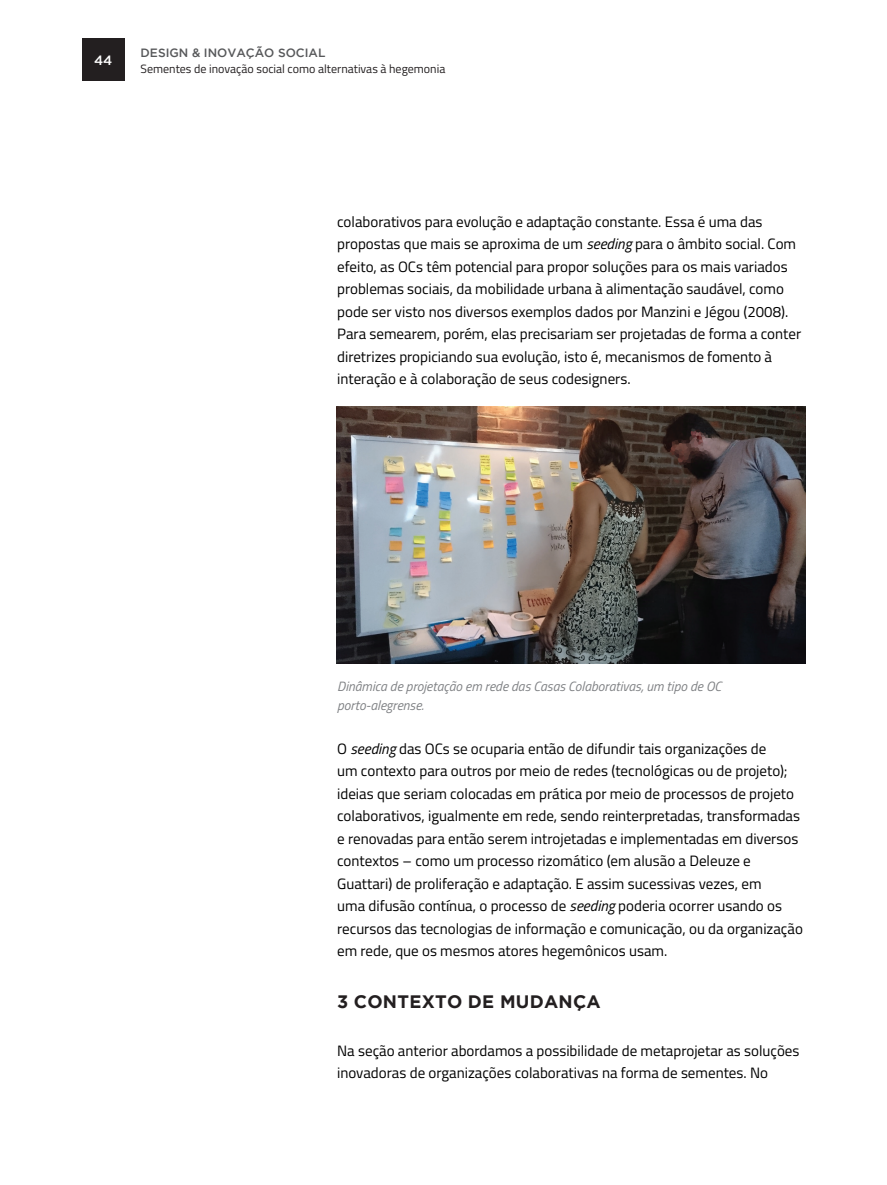
<style>
.page{position:relative;width:887px;height:1185px;background:#fff}
.page>*{position:absolute;margin:0;border:0;box-sizing:border-box;transform-origin:0 0}
.t1{font:700 18px "Gotham";color:#231f20}
.t2{font:15px/22.5px "Titillium Web";color:#000}
.t3{font:italic 13.5px/19.5px "Titillium Web";color:#808285}
.t4{font:500 13.5px "Gotham";color:#fff}
.t5{font:12px "Titillium Web";color:#231f20}
.t6{font:500 12px "Gotham";color:#57585a}
.s1{font-style:italic}
</style>
<div class="page">
<div style="left:82px;top:39px;width:43px;height:42px;background:#231f20"></div>
<img style="left:336px;top:406px;width:470px;height:257px">
<p class="t4" style="left:94px;top:52px;width:20px">44</p>
<p class="t6" style="left:141px;top:46px;width:186px">DESIGN &amp; INOVAÇÃO SOCIAL</p>
<p class="t5" style="left:141px;top:60px;width:306px">Sementes de inovação social como alternativas à hegemonia</p>
<p class="t2" style="left:337px;top:209px;width:465px">colaborativos para evolução e adaptação constante. Essa é uma das propostas que mais se aproxima de um <span class="s1">seeding</span> para o âmbito social. Com efeito, as OCs têm potencial para propor soluções para os mais variados problemas sociais, da mobilidade urbana à alimentação saudável, como pode ser visto nos diversos exemplos dados por Manzini e Jégou (2008).<br>Para semearem, porém, elas precisariam ser projetadas de forma a conter diretrizes propiciando sua evolução, isto é, mecanismos de fomento à interação e à colaboração de seus codesigners.</p>
<p class="t3" style="left:337px;top:675px;width:386px">Dinâmica de projetação em rede das Casas Colaborativas, um tipo de OC porto-alegrense.</p>
<p class="t2" style="left:337px;top:736px;width:467px">O <span class="s1">seeding</span> das OCs se ocuparia então de difundir tais organizações de<br>um contexto para outros por meio de redes (tecnológicas ou de projeto); ideias que seriam colocadas em prática por meio de processos de projeto colaborativos, igualmente em rede, sendo reinterpretadas, transformadas e renovadas para então serem introjetadas e implementadas em diversos contextos – como um processo rizomático (em alusão a Deleuze e Guattari) de proliferação e adaptação. E assim sucessivas vezes, em<br>uma difusão contínua, o processo de <span class="s1">seeding</span> poderia ocorrer usando os recursos das tecnologias de informação e comunicação, ou da organização em rede, que os mesmos atores hegemônicos usam.</p>
<p class="t1" style="left:337px;top:991px;width:45px">3 Conte</p>
<p class="t1" style="left:422px;top:991px;width:110px">xto de mudança</p>
<p class="t2" style="left:337px;top:1038px;width:464px">Na seção anterior abordamos a possibilidade de metaprojetar as soluções inovadoras de organizações colaborativas na forma de sementes. No</p>
</div>
